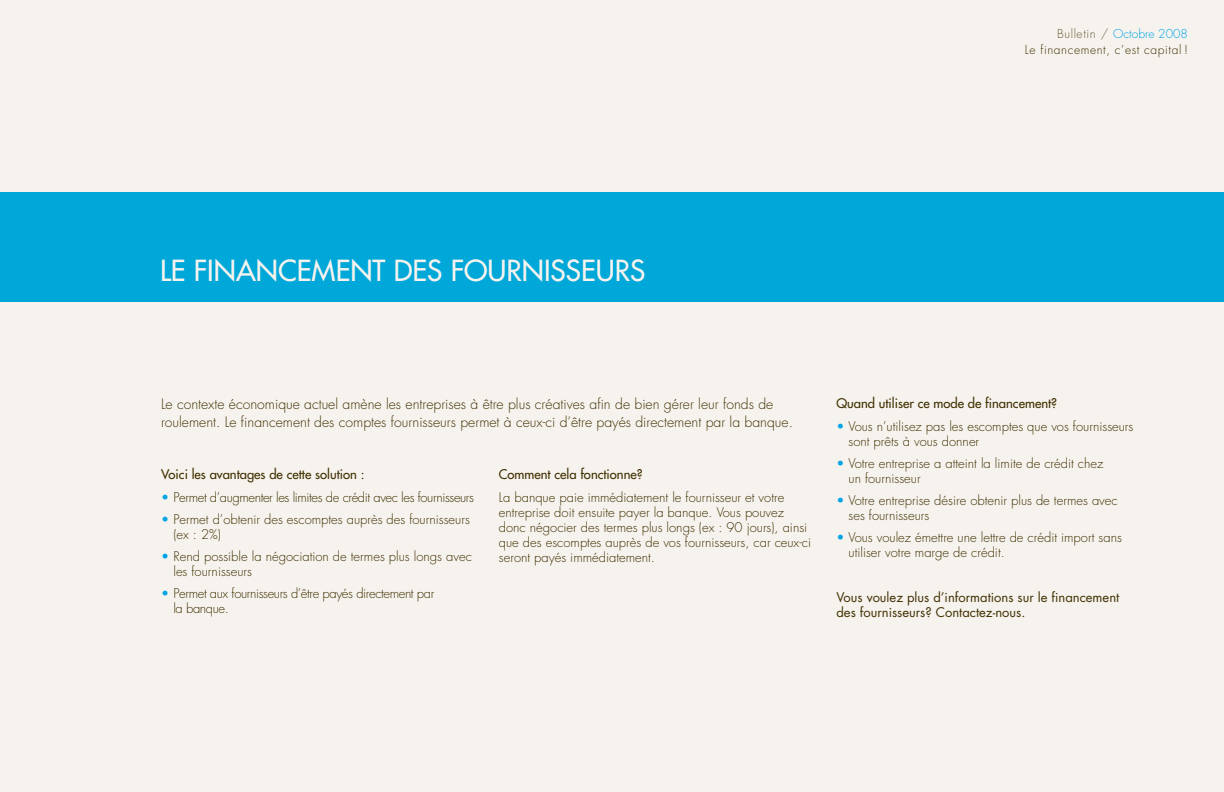
<style>
.page{position:relative;width:1224px;height:792px;background:#f6f3ef}
.page>*{position:absolute;margin:0;border:0;box-sizing:border-box;transform-origin:0 0}
.t1{font:28.3px "Futura";color:#f6f3ef}
.t2{font:300 14px/18px "Futura";color:#413000}
.t3{font:300 13px/15px "Futura";color:#413000}
.t4{font:300 13px/15px "Futura";letter-spacing:-.03em;color:#413000}
.t5{font:13px "Futura";color:#413000}
.t6{font:13px/15px "Futura";color:#413000}
.t7{font:300 12px/16.5px "Futura";letter-spacing:.05em;color:#413000;text-align:right}
.s1{color:#675933}
.s2{color:#00a4e4}
</style>
<div class="page">
<div style="left:0;top:192px;width:1224px;height:110px;background:#00a8d9"></div>
<p class="t7" style="left:1025px;top:25px;width:165px"><span class="s1">Bulletin /</span> <span class="s2">Octobre 2008<br></span>Le financement, c’est capital !</p>
<h1 class="t1" style="left:160px;top:253px;width:470px">Le financement des fournisseurs</h1>
<p class="t2" style="left:161px;top:395px;width:634px">Le contexte économique actuel amène les entreprises à être plus créatives afin de bien gérer leur fonds de roulement. Le financement des comptes fournisseurs permet à ceux-ci d’être payés directement par la banque.</p>
<p class="t5" style="left:161px;top:466px;width:205px">Voici les avantages de cette solution :</p>
<p class="t4" style="left:161px;top:490px;width:314px"><span class="s2">•</span> Permet d’augmenter les limites de crédit avec les fournisseurs</p>
<p class="t3" style="left:173px;top:512px;width:298px;text-indent:-12px"><span class="s2">•</span> Permet d’obtenir des escomptes auprès des fournisseurs (ex : 2%)</p>
<p class="t3" style="left:173px;top:549px;width:300px;text-indent:-12px"><span class="s2">•</span> Rend possible la négociation de termes plus longs avec les fournisseurs</p>
<p class="t4" style="left:173px;top:586px;width:262px;text-indent:-12px"><span class="s2">•</span> Permet aux fournisseurs d’être payés directement par la banque.</p>
<p class="t5" style="left:499px;top:466px;width:145px">Comment cela fonctionne?</p>
<p class="t3" style="left:499px;top:490px;width:314px">La banque paie immédiatement le fournisseur et votre entreprise doit ensuite payer la banque. Vous pouvez donc négocier des termes plus longs (ex : 90 jours), ainsi que des escomptes auprès de vos fournisseurs, car ceux-ci seront payés immédiatement.</p>
<p class="t5" style="left:836px;top:395px;width:222px">Quand utiliser ce mode de financement?</p>
<p class="t3" style="left:849px;top:418px;width:286px;text-indent:-12px"><span class="s2">•</span> Vous n’utilisez pas les escomptes que vos fournisseurs sont prêts à vous donner</p>
<p class="t3" style="left:849px;top:456px;width:256px;text-indent:-12px"><span class="s2">•</span> Votre entreprise a atteint la limite de crédit chez un fournisseur</p>
<p class="t3" style="left:849px;top:493px;width:271px;text-indent:-12px"><span class="s2">•</span> Votre entreprise désire obtenir plus de termes avec ses fournisseurs</p>
<p class="t3" style="left:849px;top:530px;width:275px;text-indent:-12px"><span class="s2">•</span> Vous voulez émettre une lettre de crédit import sans utiliser votre marge de crédit.</p>
<p class="t6" style="left:836px;top:589px;width:284px">Vous voulez plus d’informations sur le financement des fournisseurs? Contactez-nous.</p>
</div>
